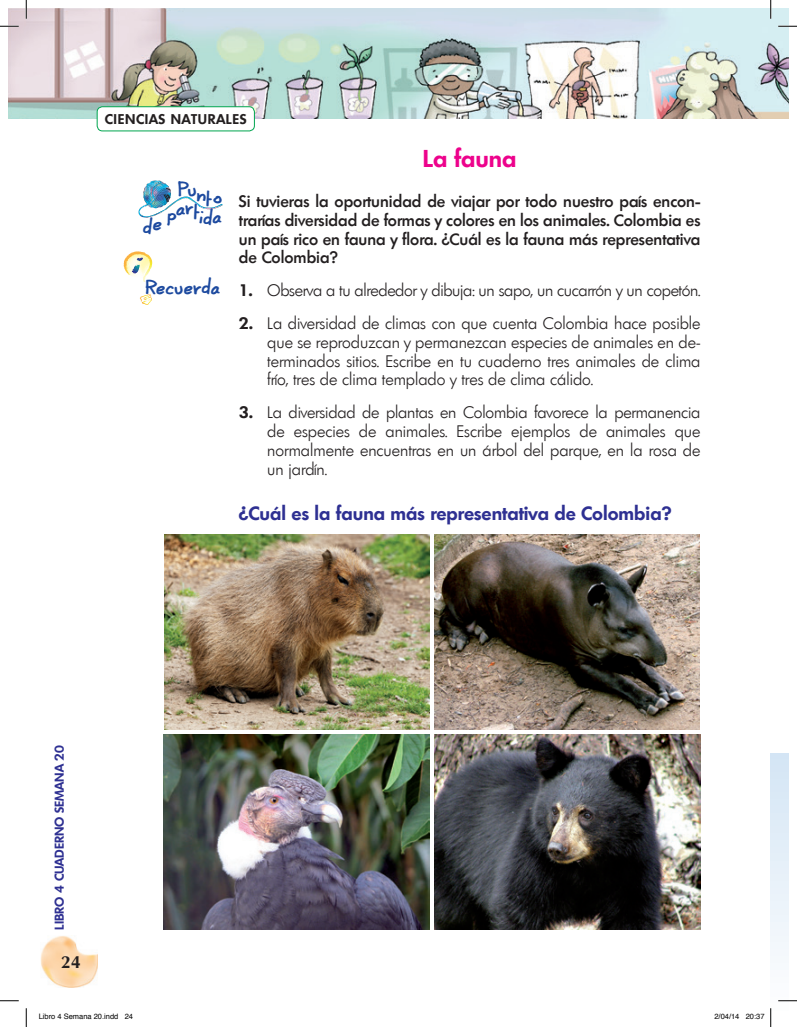
<style>
.page{position:relative;width:797px;height:1027px;background:#fff}
.page>*{position:absolute;margin:0;border:0;box-sizing:border-box;transform-origin:0 0}
.t1{font:600 23.75px "Limerick";color:#ed028c}
.t2{font:600 18.75px "Limerick";color:#2e3092}
.t3{font:700 17.5px "Optima";color:#231f20}
.t4{font:300 16.25px/18.8px "Limerick";color:#231f20;text-align:justify}
.t5{font:500 16.25px/18.8px "Limerick";color:#231f20;text-align:justify}
.t6{font:300 16.25px "Limerick";letter-spacing:-.02em;color:#231f20}
.t7{font:15px "Coert Schrift Dik";color:#1d4a9f}
.t8{font:600 13.75px "Limerick";letter-spacing:.05em;color:#231f20}
.t9{font:600 12.5px "Limerick";color:#2e3092}
.t10{font:7.5px "Helvetica";color:#000}
.s1{font-weight:600}
</style>
<div class="page">
<img style="left:41px;top:936px;width:57px;height:51px">
<div style="left:770px;top:753px;width:18px;height:265px;background:linear-gradient(to bottom,#d4e5f5,#fefefe)"></div>
<img style="left:9px;top:9px;width:779px;height:109px">
<img style="left:138px;top:180px;width:85px;height:38px">
<svg style="left:140px;top:294px;width:12px;height:11px"></svg>
<svg style="left:123px;top:251px;width:28px;height:31px"></svg>
<img style="left:164px;top:534px;width:265px;height:195px">
<img style="left:163px;top:734px;width:266px;height:195px">
<img style="left:435px;top:534px;width:264px;height:195px">
<img style="left:434px;top:734px;width:266px;height:195px">
<div style="left:97px;top:107px;width:157px;height:24px;background:#fff;border-radius:5px"></div>
<div style="left:97px;top:106px;width:158px;height:25px;border:1px solid #00a54f;border-radius:5px"></div>
<svg style="left:0;top:25px;width:19px;height:2px"></svg>
<svg style="left:778px;top:25px;width:19px;height:2px"></svg>
<svg style="left:0;top:1000px;width:19px;height:1px"></svg>
<svg style="left:778px;top:1000px;width:19px;height:1px"></svg>
<svg style="left:25px;top:0;width:2px;height:19px"></svg>
<svg style="left:25px;top:1008px;width:2px;height:19px"></svg>
<svg style="left:770px;top:0;width:1px;height:19px"></svg>
<svg style="left:770px;top:1008px;width:1px;height:19px"></svg>
<p class="t8" style="left:105px;top:111px;width:143px">CIENCIAS NATURALES</p>
<p class="t7" style="left:178px;top:188px;width:46px">P nto</p>
<p class="t7" style="left:188px;top:182px;width:11px">u</p>
<p class="t7" style="left:168px;top:203px;width:20px">pa</p>
<p class="t7" style="left:194px;top:209px;width:30px">tda</p>
<p class="t7" style="left:186px;top:200px;width:10px">r</p>
<p class="t7" style="left:200px;top:209px;width:6px">i</p>
<p class="t7" style="left:143px;top:220px;width:11px">d</p>
<p class="t7" style="left:153px;top:216px;width:11px">e</p>
<p class="t7" style="left:146px;top:280px;width:77px">Recuerda</p>
<h1 class="t1" style="left:423px;top:143px;width:95px">La fauna</h1>
<p class="t5" style="left:239px;top:192px;width:463px">Si tuvieras la oportunidad de viajar por todo nuestro país encon&shy;trarías diversidad de formas y colores en los animales. Colombia es un país rico en fauna y flora. ¿Cuál es la fauna más representativa de Colombia?</p>
<p class="t6" style="left:239px;top:280px;width:463px"><span class="s1">1.</span> Observa a tu alrededor y dibuja: un sapo, un cucarrón y un copetón.</p>
<p class="t4" style="left:267px;top:314px;width:434px;text-indent:-28px"><span class="s1">2.</span> La diversidad de climas con que cuenta Colombia hace posible que se reproduzcan y permanezcan especies de animales en de&shy;terminados sitios. Escribe en tu cuaderno tres animales de clima frío, tres de clima templado y tres de clima cálido.</p>
<p class="t4" style="left:267px;top:403px;width:434px;text-indent:-28px"><span class="s1">3.</span> La diversidad de plantas en Colombia favorece la permanencia de especies de animales. Escribe ejemplos de animales que normalmente encuentras en un árbol del parque, en la rosa de un jardín.</p>
<p class="t2" style="left:239px;top:501px;width:434px">¿Cuál es la fauna más representativa de Colombia?</p>
<p class="t9" style="left:51px;top:930px;width:186px;rotate:-90deg">LIBRO 4 CUADERNO SEMANA 20</p>
<p class="t3" style="left:61px;top:952px;width:21px">24</p>
<p class="t10" style="left:39px;top:1011px;width:96px">Libro 4 Semana 20.indd 24</p>
<p class="t10" style="left:714px;top:1011px;width:52px">2/04/14 20:37</p>
</div>
